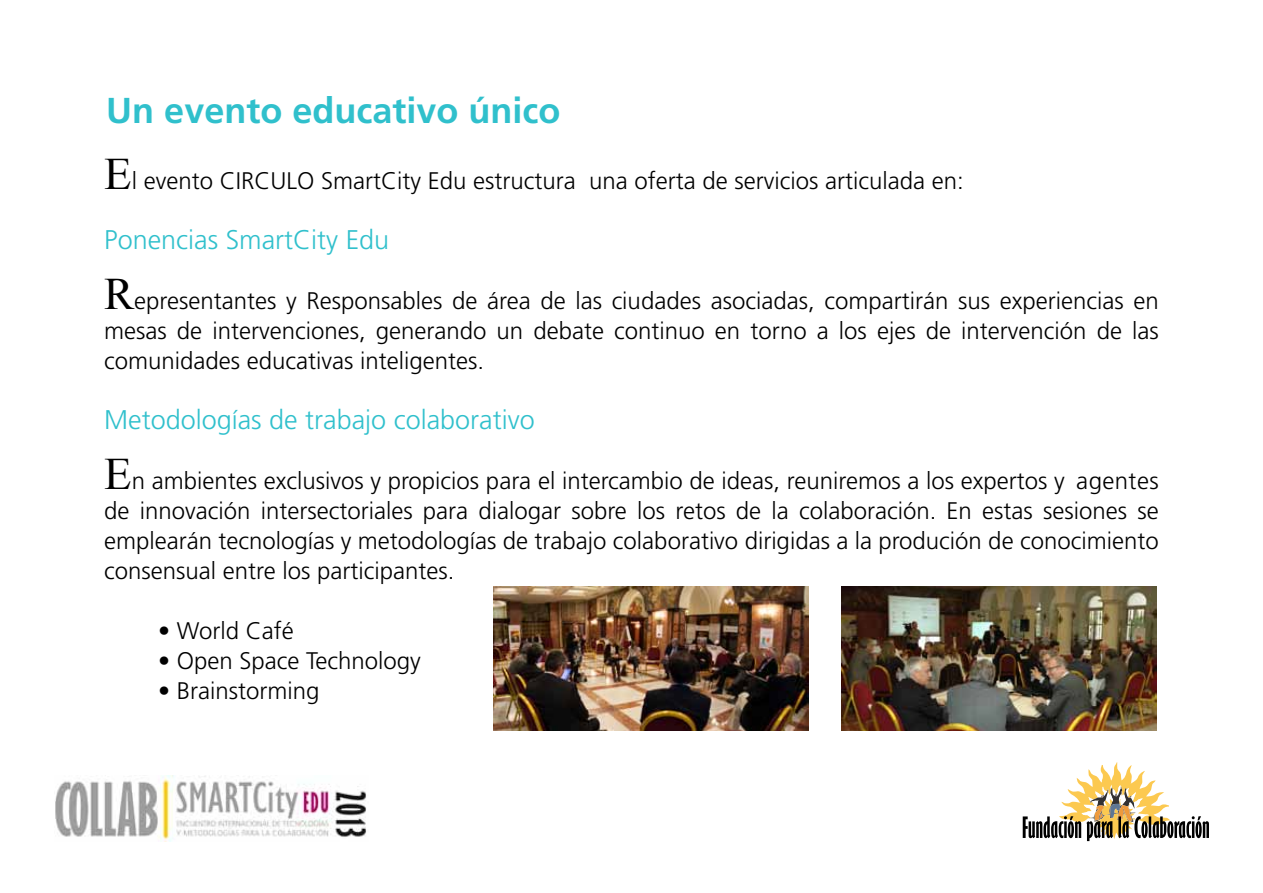
<style>
.page{position:relative;width:1263px;height:893px;background:#fff}
.page>*{position:absolute;margin:0;border:0;box-sizing:border-box;transform-origin:0 0}
.t1{font:700 36px "Frutiger";color:#30c0cc}
.t2{font:300 27px "Frutiger";color:#30c0cc}
.t3{font:300 24px/30px "Frutiger";color:#000;text-align:justify}
.s1{font-family:"Times New Roman";font-weight:400;font-size:45px}
</style>
<div class="page">
<svg style="left:1023px;top:762px;width:186px;height:79px"></svg>
<img style="left:55px;top:776px;width:311px;height:65px">
<img style="left:493px;top:587px;width:316px;height:144px">
<img style="left:841px;top:587px;width:316px;height:144px">
<h1 class="t1" style="left:106px;top:89px;width:456px">Un evento educativo único</h1>
<p class="t3" style="left:104px;top:166px;width:861px"><span class="s1">E</span>l evento CIRCULO SmartCity Edu estructura una oferta de servicios articulada en:</p>
<p class="t2" style="left:104px;top:224px;width:287px">Ponencias SmartCity Edu</p>
<p class="t3" style="left:104px;top:286px;width:1056px"><span class="s1">R</span>epresentantes y Responsables de área de las ciudades asociadas, compartirán sus experiencias en mesas de intervenciones, generando un debate continuo en torno a los ejes de intervención de las comunidades educativas inteligentes.</p>
<p class="t2" style="left:104px;top:404px;width:432px">Metodologías de trabajo colaborativo</p>
<p class="t3" style="left:104px;top:466px;width:1056px"><span class="s1">E</span>n ambientes exclusivos y propicios para el intercambio de ideas, reuniremos a los expertos y agentes de innovación intersectoriales para dialogar sobre los retos de la colaboración. En estas sesiones se emplearán tecnologías y metodologías de trabajo colaborativo dirigidas a la produción de conocimiento consensual entre los participantes.</p>
<p class="t3" style="left:158px;top:616px;width:137px">• World Café</p>
<p class="t3" style="left:158px;top:646px;width:264px">• Open Space Technology</p>
<p class="t3" style="left:158px;top:676px;width:163px">• Brainstorming</p>
</div>
